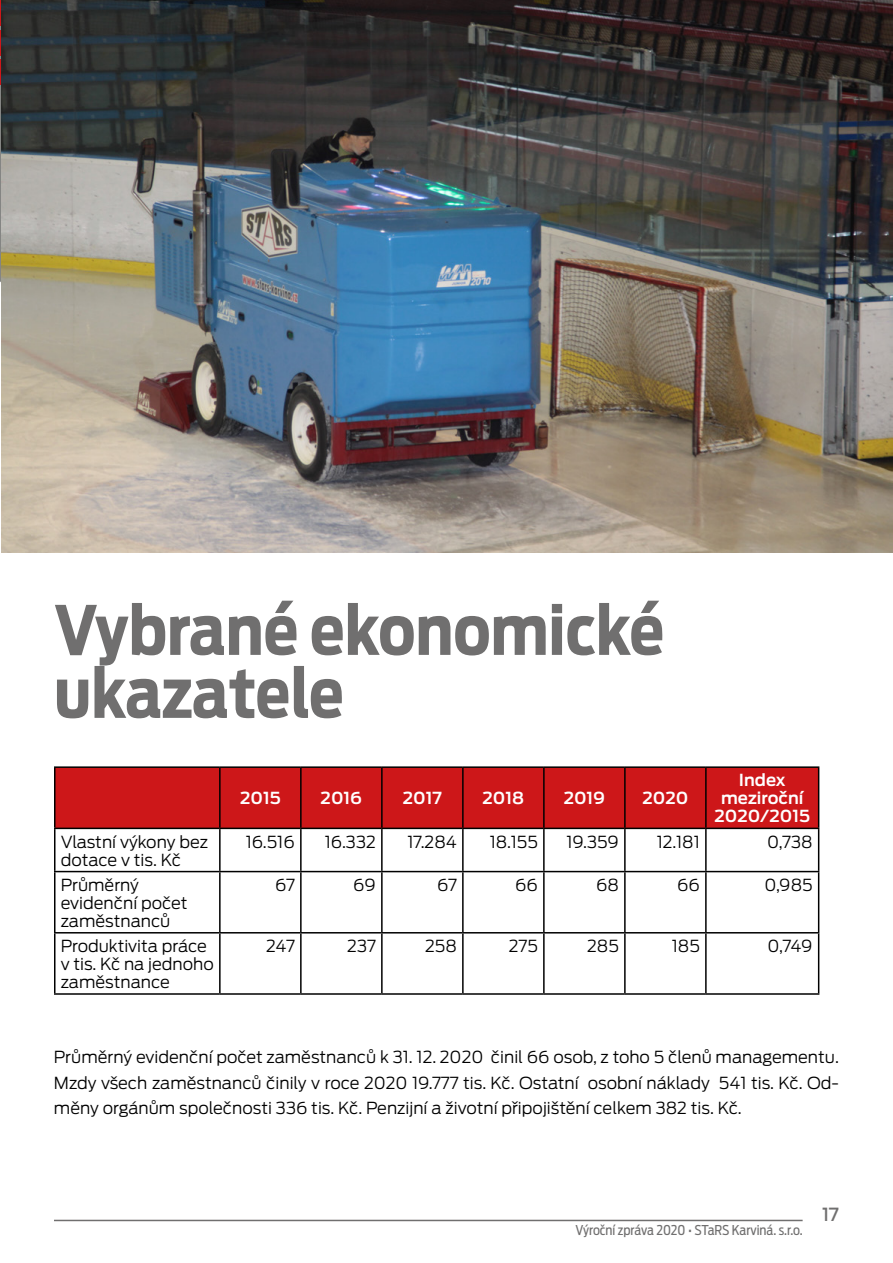
<style>
.page{position:relative;width:893px;height:1263px;background:#fff}
.page>*{position:absolute;margin:0;border:0;box-sizing:border-box;transform-origin:0 0}
.t1{font:700 67.5px/63px "Ford Antenna Cond";color:#706f6f}
.t2{font:500 18px "Ford Antenna";color:#706f6f}
.t3{font:300 16.5px/18px "Ford Antenna";color:#000}
.t4{font:600 16.5px/18px "Ford Antenna";color:#fff;text-align:center}
.t5{font:13.5px "Ford Antenna Cond";color:#706f6f}
</style>
<div class="page">
<hr style="left:54px;top:1220px;width:749px;height:1px;background:#706f6f">
<div style="left:56px;top:768px;width:762px;height:60px;background:#cd1719"></div>
<svg style="left:56px;top:829px;width:762px;height:164px"></svg>
<hr style="left:219px;top:768px;width:2px;height:60px;background:#000">
<hr style="left:300px;top:768px;width:2px;height:60px;background:#000">
<hr style="left:381px;top:768px;width:2px;height:60px;background:#000">
<hr style="left:462px;top:768px;width:2px;height:60px;background:#000">
<hr style="left:543px;top:768px;width:2px;height:60px;background:#000">
<hr style="left:624px;top:768px;width:2px;height:60px;background:#000">
<hr style="left:705px;top:768px;width:2px;height:60px;background:#000">
<hr style="left:219px;top:829px;width:2px;height:42px;background:#000">
<hr style="left:300px;top:829px;width:2px;height:42px;background:#000">
<hr style="left:381px;top:829px;width:2px;height:42px;background:#000">
<hr style="left:54px;top:871px;width:166px;height:1px;background:#000">
<hr style="left:220px;top:871px;width:81px;height:1px;background:#000">
<hr style="left:219px;top:872px;width:2px;height:60px;background:#000">
<hr style="left:301px;top:871px;width:81px;height:1px;background:#000">
<hr style="left:300px;top:872px;width:2px;height:60px;background:#000">
<hr style="left:382px;top:871px;width:81px;height:1px;background:#000">
<hr style="left:381px;top:872px;width:2px;height:60px;background:#000">
<hr style="left:463px;top:871px;width:81px;height:1px;background:#000">
<hr style="left:544px;top:871px;width:81px;height:1px;background:#000">
<hr style="left:625px;top:871px;width:81px;height:1px;background:#000">
<hr style="left:706px;top:871px;width:113px;height:1px;background:#000">
<hr style="left:54px;top:932px;width:166px;height:1px;background:#000">
<hr style="left:220px;top:932px;width:81px;height:1px;background:#000">
<hr style="left:219px;top:933px;width:2px;height:60px;background:#000">
<hr style="left:301px;top:932px;width:81px;height:1px;background:#000">
<hr style="left:300px;top:933px;width:2px;height:60px;background:#000">
<hr style="left:382px;top:932px;width:81px;height:1px;background:#000">
<hr style="left:381px;top:933px;width:2px;height:60px;background:#000">
<hr style="left:463px;top:932px;width:81px;height:1px;background:#000">
<hr style="left:544px;top:932px;width:81px;height:1px;background:#000">
<hr style="left:625px;top:932px;width:81px;height:1px;background:#000">
<hr style="left:706px;top:932px;width:113px;height:1px;background:#000">
<hr style="left:54px;top:829px;width:2px;height:42px;background:#000">
<hr style="left:462px;top:829px;width:2px;height:42px;background:#000">
<hr style="left:543px;top:829px;width:2px;height:42px;background:#000">
<hr style="left:624px;top:829px;width:2px;height:42px;background:#000">
<hr style="left:705px;top:829px;width:2px;height:42px;background:#000">
<hr style="left:818px;top:829px;width:1px;height:42px;background:#000">
<hr style="left:54px;top:872px;width:2px;height:60px;background:#000">
<hr style="left:462px;top:872px;width:2px;height:60px;background:#000">
<hr style="left:543px;top:872px;width:2px;height:60px;background:#000">
<hr style="left:624px;top:872px;width:2px;height:60px;background:#000">
<hr style="left:705px;top:872px;width:2px;height:60px;background:#000">
<hr style="left:818px;top:872px;width:1px;height:60px;background:#000">
<hr style="left:54px;top:933px;width:2px;height:60px;background:#000">
<hr style="left:462px;top:933px;width:2px;height:60px;background:#000">
<hr style="left:543px;top:933px;width:2px;height:60px;background:#000">
<hr style="left:624px;top:933px;width:2px;height:60px;background:#000">
<hr style="left:705px;top:933px;width:2px;height:60px;background:#000">
<hr style="left:818px;top:933px;width:1px;height:60px;background:#000">
<hr style="left:54px;top:993px;width:166px;height:2px;background:#000">
<hr style="left:220px;top:993px;width:81px;height:2px;background:#000">
<hr style="left:301px;top:993px;width:81px;height:2px;background:#000">
<hr style="left:382px;top:993px;width:81px;height:2px;background:#000">
<hr style="left:463px;top:993px;width:81px;height:2px;background:#000">
<hr style="left:544px;top:993px;width:81px;height:2px;background:#000">
<hr style="left:625px;top:993px;width:81px;height:2px;background:#000">
<hr style="left:706px;top:993px;width:113px;height:2px;background:#000">
<hr style="left:54px;top:766px;width:166px;height:2px;background:#000">
<hr style="left:54px;top:768px;width:2px;height:60px;background:#000">
<hr style="left:220px;top:766px;width:81px;height:2px;background:#000">
<hr style="left:301px;top:766px;width:81px;height:2px;background:#000">
<hr style="left:382px;top:766px;width:81px;height:2px;background:#000">
<hr style="left:463px;top:766px;width:81px;height:2px;background:#000">
<hr style="left:544px;top:766px;width:81px;height:2px;background:#000">
<hr style="left:625px;top:766px;width:81px;height:2px;background:#000">
<hr style="left:706px;top:766px;width:113px;height:2px;background:#000">
<hr style="left:818px;top:768px;width:1px;height:60px;background:#000">
<hr style="left:54px;top:828px;width:166px;height:1px;background:#000">
<hr style="left:220px;top:828px;width:81px;height:1px;background:#000">
<hr style="left:301px;top:828px;width:81px;height:1px;background:#000">
<hr style="left:382px;top:828px;width:81px;height:1px;background:#000">
<hr style="left:463px;top:828px;width:81px;height:1px;background:#000">
<hr style="left:544px;top:828px;width:81px;height:1px;background:#000">
<hr style="left:625px;top:828px;width:81px;height:1px;background:#000">
<hr style="left:706px;top:828px;width:113px;height:1px;background:#000">
<img style="left:2px;top:0;width:891px;height:553px">
<h1 class="t1" style="left:54px;top:590px;width:612px">Vybrané ekonomické ukazatele</h1>
<p class="t4" style="left:240px;top:787px;width:42px">2015</p>
<p class="t4" style="left:321px;top:787px;width:43px">2016</p>
<p class="t4" style="left:403px;top:787px;width:40px">2017</p>
<p class="t4" style="left:482px;top:787px;width:43px">2018</p>
<p class="t4" style="left:564px;top:787px;width:43px">2019</p>
<p class="t4" style="left:642px;top:787px;width:47px">2020</p>
<p class="t4" style="left:715px;top:769px;width:97px">Index meziroční<br>2020/2015</p>
<p class="t3" style="left:61px;top:831px;width:149px">Vlastní výkony bez dotace v tis. Kč</p>
<p class="t3" style="left:246px;top:831px;width:51px">16.516</p>
<p class="t3" style="left:325px;top:831px;width:53px">16.332</p>
<p class="t3" style="left:407px;top:831px;width:51px">17.284</p>
<p class="t3" style="left:490px;top:831px;width:50px">18.155</p>
<p class="t3" style="left:566px;top:831px;width:54px">19.359</p>
<p class="t3" style="left:657px;top:831px;width:45px">12.181</p>
<p class="t3" style="left:767px;top:831px;width:47px">0,738</p>
<p class="t3" style="left:61px;top:874px;width:128px">Průměrný evidenční počet zaměstnanců</p>
<p class="t3" style="left:275px;top:874px;width:21px">67</p>
<p class="t3" style="left:353px;top:874px;width:24px">69</p>
<p class="t3" style="left:437px;top:874px;width:21px">67</p>
<p class="t3" style="left:515px;top:874px;width:24px">66</p>
<p class="t3" style="left:596px;top:874px;width:24px">68</p>
<p class="t3" style="left:677px;top:874px;width:24px">66</p>
<p class="t3" style="left:764px;top:874px;width:50px">0,985</p>
<p class="t3" style="left:61px;top:935px;width:155px">Produktivita práce v tis. Kč na jednoho zaměstnance</p>
<p class="t3" style="left:266px;top:935px;width:30px">247</p>
<p class="t3" style="left:347px;top:935px;width:30px">237</p>
<p class="t3" style="left:425px;top:935px;width:33px">258</p>
<p class="t3" style="left:509px;top:935px;width:30px">275</p>
<p class="t3" style="left:587px;top:935px;width:33px">285</p>
<p class="t3" style="left:672px;top:935px;width:30px">185</p>
<p class="t3" style="left:767px;top:935px;width:47px">0,749</p>
<p class="t3" style="left:54px;top:1042px;width:787px;line-height:25.5px;text-align:justify">Průměrný evidenční počet zaměstnanců k 31. 12. 2020 činil 66 osob, z toho 5 členů managementu.<br>Mzdy všech zaměstnanců činily v roce 2020 19.777 tis. Kč. Ostatní osobní náklady 541 tis. Kč. Od&shy;měny orgánům společnosti 336 tis. Kč. Penzijní a životní připojištění celkem 382 tis. Kč.</p>
<p class="t5" style="left:576px;top:1218px;width:229px">Výroční zpráva 2020 • STaRS Karviná. s.r.o.</p>
<p class="t2" style="left:822px;top:1199px;width:18px">17</p>
</div>
